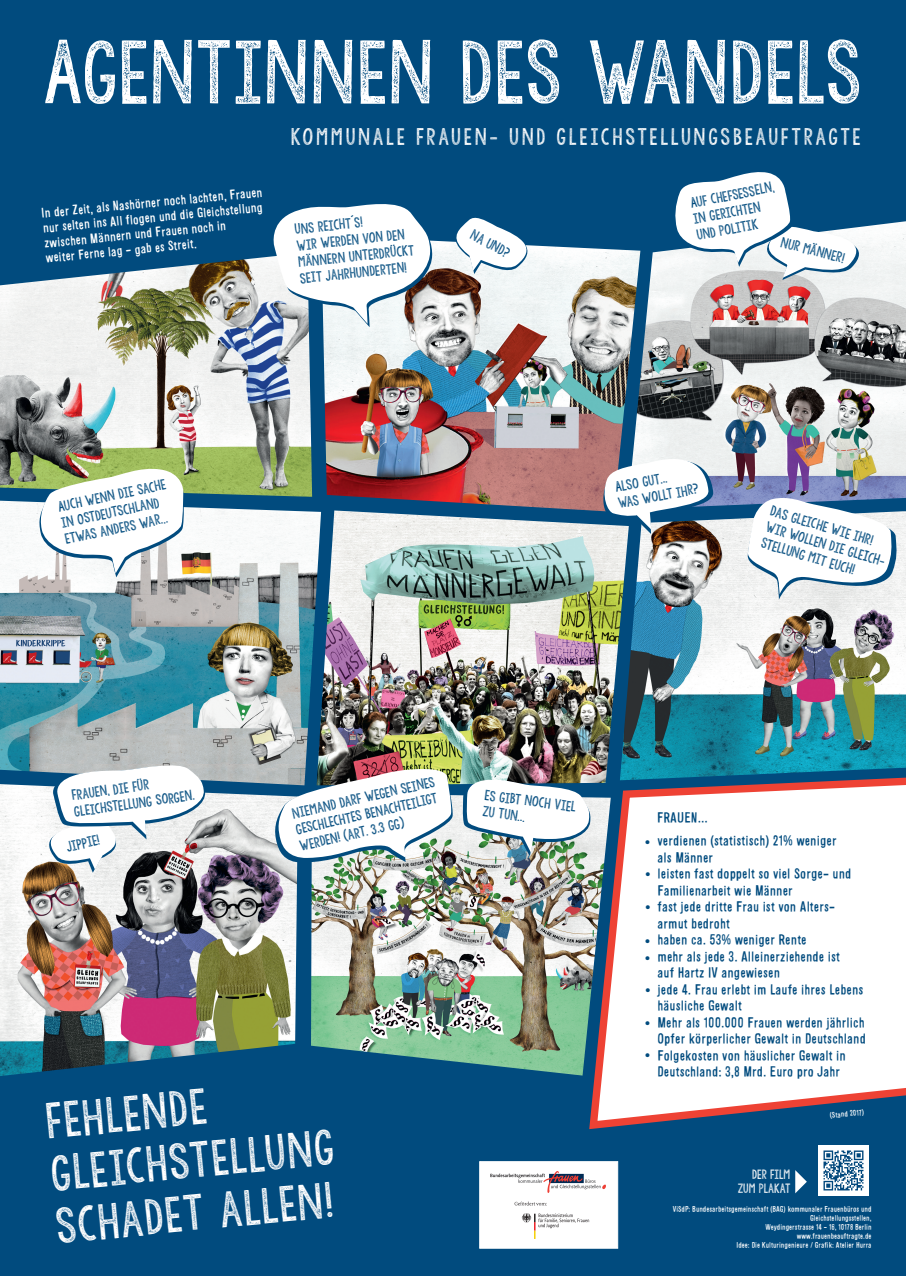
<style>
.page{position:relative;width:906px;height:1276px;background:#014b7e}
.page>*{position:absolute;margin:0;border:0;box-sizing:border-box;transform-origin:0 0}
.t1{font:71.25px "KG Allof Me";color:#fff}
.t2{font:39.75px/52.3px "KG Allof Me";color:#fff}
.t3{font:700 20.77px/32.9px "Carlito";color:#014b7e;text-align:justify}
.t4{font:18.75px "KG Allof Me";letter-spacing:.14em;color:#fff}
.t5{font:13.5px/16.5px "Alsina Ultrajada";letter-spacing:.005em;color:#014b7e}
.t6{font:12.75px/14.9px "Alsina Ultrajada";color:#fff}
.t7{font:11.55px/16.6px "KG Allof Me";color:#014b7e}
.t8{font:10.5px/13.9px "KG Allof Me";color:#fff;text-align:right}
.t9{font:7.5px/9px "Alsina Ultrajada";color:#fff;text-align:right}
</style>
<div class="page">
<img style="left:323px;top:240px;width:304px;height:270px">
<img style="left:627px;top:221px;width:279px;height:285px">
<img style="left:0;top:256px;width:312px;height:241px">
<img style="left:0;top:501px;width:316px;height:283px">
<img style="left:316px;top:510px;width:304px;height:275px">
<img style="left:620px;top:511px;width:286px;height:261px">
<img style="left:0;top:784px;width:298px;height:292px">
<img style="left:311px;top:795px;width:274px;height:280px">
<svg style="left:585px;top:772px;width:321px;height:358px;background:#dedde2"></svg>
<svg style="left:449px;top:217px;width:89px;height:57px"></svg>
<svg style="left:600px;top:452px;width:114px;height:82px"></svg>
<svg style="left:747px;top:496px;width:150px;height:103px;background:#d8e1e9"></svg>
<svg style="left:40px;top:761px;width:166px;height:111px;background:#d4d8db"></svg>
<svg style="left:269px;top:204px;width:164px;height:123px;background:#d4dde3"></svg>
<img style="left:462px;top:777px;width:129px;height:79px">
<svg style="left:273px;top:769px;width:181px;height:94px;background:#d1d8da"></svg>
<svg style="left:38px;top:466px;width:146px;height:111px;background:#e3e9e1"></svg>
<svg style="left:673px;top:172px;width:198px;height:108px"></svg>
<svg style="left:795px;top:1170px;width:12px;height:23px"></svg>
<img style="left:818px;top:1145px;width:50px;height:50px">
<div style="left:479px;top:1161px;width:139px;height:87px;background:#fff;border:1px solid #fff"></div>
<img style="left:490px;top:1171px;width:116px;height:21px">
<svg style="left:521px;top:1213px;width:68px;height:26px"></svg>
<svg style="left:514px;top:1201px;width:33px;height:5px"></svg>
<h1 class="t1" style="left:43px;top:25px;width:821px">AGENTINNEN DES WANDELS</h1>
<h3 class="t4" style="left:291px;top:124px;width:571px">KOMMUNALE FRAUEN- UND GLEICHSTELLUNGSBEAUFTRAGTE</h3>
<p class="t6" style="left:40px;top:206px;width:224px;rotate:-6deg">In der Zeit, als Nashörner noch lachten, Frauen nur selten ins All flogen und die Gleichstellung zwischen Männern und Frauen noch in<br>weiter Ferne lag - gab es Streit.</p>
<p class="t7" style="left:294px;top:221px;width:118px;rotate:-6deg">UNS REICHT´S!<br>WIR WERDEN VON DEN<br>MÄNNERN UNTERDRÜCKT<br>SEIT JAHRHUNDERTEN!</p>
<p class="t7" style="left:475px;top:227px;width:44px;rotate:28deg">NA UND?</p>
<p class="t7" style="left:56px;top:499px;width:112px;rotate:-12deg">AUCH WENN DIE SACHE<br>IN OSTDEUTSCHLAND<br>ETWAS ANDERS WAR...</p>
<p class="t7" style="left:689px;top:195px;width:87px;rotate:-11deg">AUF CHEFSESSELN,<br>IN GERICHTEN<br>UND POLITIK</p>
<p class="t7" style="left:783px;top:234px;width:67px;rotate:15deg">NUR MÄNNER!</p>
<p class="t7" style="left:613px;top:479px;width:83px;rotate:-11deg">ALSO GUT...<br>WAS WOLLT IHR?</p>
<p class="t7" style="left:773px;top:502px;width:126px;rotate:17deg">DAS GLEICHE WIE IHR!<br>WIR WOLLEN DIE GLEICH-<br>STELLUNG MIT EUCH!</p>
<p class="t7" style="left:71px;top:787px;width:123px;rotate:-8deg">FRAUEN, DIE FÜR<br>GLEICHSTELLUNG SORGEN.</p>
<p class="t7" style="left:65px;top:839px;width:35px;rotate:-13deg">JIPPIE!</p>
<p class="t7" style="left:291px;top:806px;width:147px;rotate:-13deg">NIEMAND DARF WEGEN SEINES</p>
<p class="t7" style="left:294px;top:822px;width:146px;rotate:-13deg">GESCHLECHTES BENACHTEILIGT<br>WERDEN! (ART. 3.3 GG)</p>
<p class="t7" style="left:486px;top:786px;width:93px;rotate:8deg">ES GIBT NOCH VIEL</p>
<p class="t7" style="left:484px;top:803px;width:44px;rotate:8deg">ZU TUN...</p>
<h2 class="t2" style="left:44px;top:1095px;width:287px;rotate:-5deg">FEHLENDE<br>GLEICHSTELLUNG<br>SCHADET ALLEN!</h2>
<p class="t5" style="left:657px;top:808px;width:52px">FRAUEN...</p>
<p class="t5" style="left:657px;top:832px;width:210px">verdienen (statistisch) 21% weniger<br>als Männer<br>leisten fast doppelt so viel Sorge- und<br>Familienarbeit wie Männer<br>fast jede dritte Frau ist von Alters&shy;armut bedroht<br>haben ca. 53% weniger Rente<br>mehr als jede 3. Alleinerziehende ist<br>auf Hartz IV angewiesen<br>jede 4. Frau erlebt im Laufe ihres Lebens häusliche Gewalt<br>Mehr als 100.000 Frauen werden jährlich<br>Opfer körperlicher Gewalt in Deutschland<br>Folgekosten von häuslicher Gewalt in<br>Deutschland: 3,8 Mrd. Euro pro Jahr</p>
<h3 class="t3" style="left:645px;top:824px;width:7px">· · · ·</h3>
<h3 class="t3" style="left:645px;top:941px;width:7px;line-height:32.4px">· · · ·</h3>
<p class="t8" style="left:737px;top:1168px;width:54px">DER FILM<br>ZUM PLAKAT</p>
<p class="t9" style="left:829px;top:1110px;width:36px;rotate:-6deg">(Stand 2017)</p>
<p class="t9" style="left:673px;top:1204px;width:200px">ViSdP: Bundesarbeitsgemeinschaft (BAG) kommunaler Frauenbüros und Gleichstellungsstellen,<br>Weydingerstrasse 14 - 16, 10178 Berlin<br>www.frauenbeauftragte.de<br>Idee: Die Kulturingenieure / Grafik: Atelier Hurra</p>
</div>
